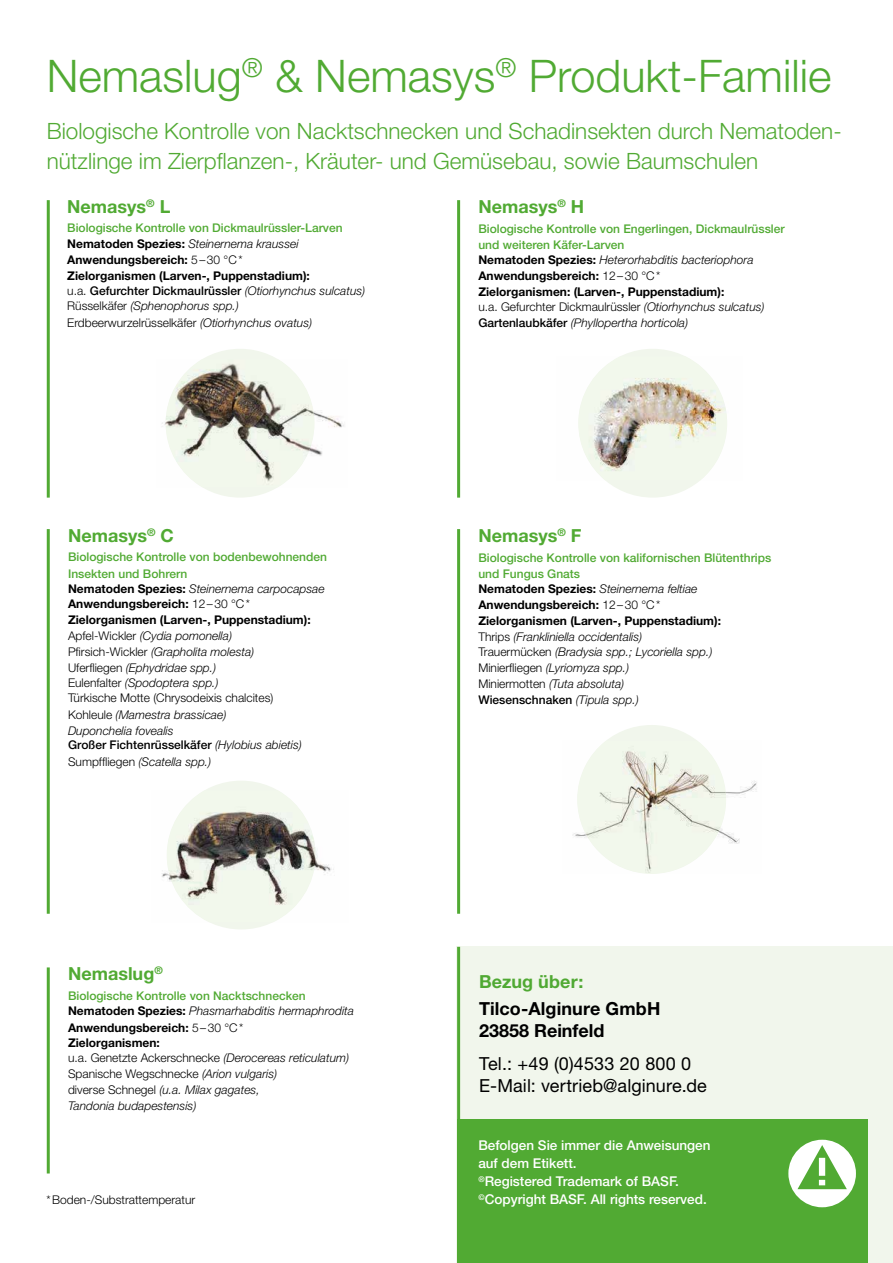
<style>
.page{position:relative;width:893px;height:1263px;background:#fff}
.page>*{position:absolute;margin:0;border:0;box-sizing:border-box;transform-origin:0 0}
.t1{font:45px "Helvetica Neue LT Pro Lt 2";color:#51aa33}
.t2{font:22.5px/30px "Helvetica Neue LT Pro Lt 2";color:#51aa33}
.t3{font:18px/21.6px "Helvetica Neue";letter-spacing:.01em;color:#000}
.t4{font:18px "Helvetica Neue LT Pro Bd 2";color:#51aa33}
.t5{font:700 18px/21.6px "Helvetica Neue";letter-spacing:.005em;color:#000}
.t6{font:700 18px "Helvetica Neue";letter-spacing:.005em;color:#50a933}
.t7{font:500 13.5px/18px "Helvetica Neue LT Pro";color:#fff}
.t8{font:12px/15.6px "Helvetica Neue LT Pro Lt It 2";color:#000}
.t9{font:12px/15.6px "Helvetica Neue LT Pro Bd 2";color:#000}
.t10{font:500 12px/15.8px "Helvetica Neue LT Pro";color:#51aa33}
.t11{font:12px/15.6px "Helvetica Neue LT Pro Lt 2";color:#000}
.t12{font:500 12px "Helvetica Neue LT Pro";color:#000}
.s1{font-family:"Helvetica Neue LT Pro Bd 2"}
.s2{font-family:"Helvetica Neue LT Pro Lt 2"}
.s3{font-family:"Helvetica Neue LT Pro";font-weight:300}
.s4{font-family:"Helvetica Neue LT Pro Lt It 2"}
.s5{font-family:"Helvetica Neue LT Pro";font-weight:500}
.s6{font-family:"Helvetica Neue LT Pro Lt 2";font-weight:400}
.s7{font-family:"Helvetica Neue LT Pro Lt It 2";font-weight:400}
</style>
<div class="page">
<div style="left:457px;top:947px;width:436px;height:316px;background:#f1f6ec"></div>
<hr style="left:457px;top:947px;width:3px;height:316px;background:#51aa33">
<hr style="left:47px;top:200px;width:3px;height:298px;background:#51aa33">
<hr style="left:47px;top:529px;width:3px;height:385px;background:#51aa33">
<hr style="left:47px;top:967px;width:3px;height:206px;background:#51aa33">
<hr style="left:457px;top:529px;width:3px;height:385px;background:#51aa33">
<hr style="left:457px;top:200px;width:3px;height:298px;background:#51aa33">
<div style="left:457px;top:1119px;width:410px;height:144px;background:#51aa33"></div>
<svg style="left:788px;top:1140px;width:68px;height:67px"></svg>
<div style="left:166px;top:349px;width:148px;height:149px;background:#f1f6ec;border-radius:50%"></div>
<div style="left:167px;top:781px;width:149px;height:148px;background:#f1f6ec;border-radius:50%"></div>
<div style="left:577px;top:725px;width:149px;height:149px;background:#f1f6ec;border-radius:50%"></div>
<div style="left:578px;top:349px;width:149px;height:149px;background:#f1f6ec;border-radius:50%"></div>
<img style="left:573px;top:780px;width:184px;height:64px">
<img style="left:577px;top:741px;width:149px;height:132px">
<img style="left:162px;top:851px;width:172px;height:27px">
<img style="left:167px;top:790px;width:149px;height:132px">
<img style="left:578px;top:356px;width:149px;height:124px">
<img style="left:162px;top:411px;width:182px;height:45px">
<img style="left:166px;top:359px;width:148px;height:122px">
<h1 class="t1" style="left:47px;top:48px;width:786px">Nemaslug<sup>®</sup> &amp; Nemasys<sup>®</sup> Produkt-Familie</h1>
<h2 class="t2" style="left:47px;top:115px;width:796px">Biologische Kontrolle von Nacktschnecken und Schadinsekten durch Nematoden&shy;nützlinge im Zierpflanzen-, Kräuter- und Gemüsebau, sowie Baumschulen</h2>
<h3 class="t4" style="left:478px;top:195px;width:107px">Nemasys<sup>®</sup> H</h3>
<p class="t10" style="left:478px;top:221px;width:308px">Biologische Kontrolle von Engerlingen, Dickmaul rüssler und weiteren Käfer-Larven</p>
<p class="t8" style="left:478px;top:251px;width:277px"><span class="s1">Nematoden Spezies:</span> Heterorhabditis bacteriophora</p>
<p class="t9" style="left:478px;top:268px;width:247px">Anwendungsbereich: <span class="s2">12 – 30 °C *<br></span>Zielorganismen: (Larven-, Puppenstadium):</p>
<p class="t11" style="left:478px;top:299px;width:288px">u.a. <span class="s3">G</span>efurchter Dickmaulrüssler <span class="s4">(Otiorhynchus sulcatus)</span></p>
<p class="t8" style="left:478px;top:315px;width:211px"><span class="s5">Gartenlaubkäfer</span> (Phyllopertha horticola)</p>
<h3 class="t4" style="left:67px;top:195px;width:105px">Nemasys<sup>®</sup> L</h3>
<p class="t10" style="left:67px;top:220px;width:277px">Biologische Kontrolle von Dickmaulrüssler-Larven</p>
<p class="t8" style="left:67px;top:236px;width:233px"><span class="s1">Nematoden Spezies:</span> Steinernema kraussei</p>
<p class="t9" style="left:67px;top:252px;width:244px">Anwendungsbereich: <span class="s2">5 – 30 °C *<br></span>Zielorganismen (Larven-, Puppenstadium):</p>
<p class="t12" style="left:67px;top:283px;width:300px"><span class="s6">u.a.</span> Gefurchter Dickmaulrüssler <span class="s7">(Otiorhynchus sulcatus)</span></p>
<p class="t8" style="left:67px;top:298px;width:173px"><span class="s2">Rüsselkäfer</span> (Sphenophorus spp.)</p>
<p class="t11" style="left:67px;top:314px;width:246px">Erdbeerwurzelrüsselkäfer <span class="s4">(Otiorhynchus ovatus)</span></p>
<h3 class="t4" style="left:68px;top:524px;width:107px">Nemasys<sup>®</sup> C</h3>
<p class="t10" style="left:68px;top:548px;width:260px;line-height:16.5px">Biologische Kontrolle von bodenbewohnenden<br>Insekten und Bohrern</p>
<p class="t8" style="left:68px;top:580px;width:258px"><span class="s1">Nematoden Spezies:</span> Steinernema carpocapsae</p>
<p class="t9" style="left:68px;top:596px;width:244px">Anwendungsbereich: <span class="s2">12 – 30 °C *<br></span>Zielorganismen (Larven-, Puppenstadium):</p>
<p class="t8" style="left:68px;top:628px;width:188px"><span class="s2">Apfel-Wickler</span> (Cydia pomonella)<br><span class="s2">Pfirsich-Wickler</span> (Grapholita molesta)<br><span class="s2">Uferfliegen</span> (Ephydridae spp.)<br><span class="s2">Eulenfalter</span> (Spodoptera spp.)</p>
<p class="t11" style="left:68px;top:690px;width:207px">Türkische Motte (Chrysodeixis chalcites)</p>
<p class="t8" style="left:68px;top:707px;width:160px"><span class="s2">Kohleule</span> (Mamestra brassicae)<br>Duponchelia fovealis</p>
<p class="t12" style="left:68px;top:738px;width:235px">Großer Fichtenrüsselkäfer <span class="s7">(Hylobius abietis)</span></p>
<p class="t8" style="left:68px;top:754px;width:145px"><span class="s2">Sumpffliegen</span> (Scatella spp.)</p>
<h3 class="t4" style="left:68px;top:963px;width:96px">Nemaslug<sup>®</sup></h3>
<p class="t10" style="left:68px;top:987px;width:239px">Biologische Kontrolle von Nacktschnecken</p>
<p class="t8" style="left:68px;top:1003px;width:288px"><span class="s1">Nematoden Spezies:</span> Phasmarhabditis hermaphrodita</p>
<p class="t9" style="left:68px;top:1019px;width:177px">Anwendungsbereich: <span class="s2">5 – 30 °C *<br></span>Zielorganismen:</p>
<p class="t11" style="left:68px;top:1050px;width:283px">u.a. <span class="s3">G</span>enetzte Ackerschnecke <span class="s4">(Derocereas reticulatum)<br></span><span class="s3">S</span>panische Wegschnecke <span class="s4">(Arion vulgaris)</span></p>
<p class="t8" style="left:68px;top:1082px;width:193px"><span class="s2">diverse Schnegel</span> (u.a. Milax gagates,<br>Tandonia budapestensis)</p>
<p class="t11" style="left:46px;top:1192px;width:150px">* Boden-/Substrattemperatur</p>
<h3 class="t4" style="left:478px;top:524px;width:105px">Nemasys<sup>®</sup> F</h3>
<p class="t10" style="left:478px;top:550px;width:295px">Biologische Kontrolle von kalifornischen Blütenthrips und Fungus Gnats</p>
<p class="t8" style="left:478px;top:581px;width:221px"><span class="s1">Nematoden Spezies:</span> Steinernema feltiae</p>
<p class="t9" style="left:478px;top:597px;width:244px">Anwendungsbereich: <span class="s2">12 – 30 °C *<br></span>Zielorganismen (Larven-, Puppenstadium):</p>
<p class="t8" style="left:478px;top:628px;width:236px"><span class="s2">Thrips</span> (Frankliniella occidentalis)<br><span class="s2">Trauermücken</span> (Bradysia spp.; Lycoriella spp.)<br><span class="s2">Minierfliegen</span> (Lyriomyza spp.)<br><span class="s2">Miniermotten</span> (Tuta absoluta)</p>
<p class="t12" style="left:478px;top:692px;width:162px">Wiesenschnaken <span class="s7">(Tipula spp.)</span></p>
<h3 class="t6" style="left:479px;top:970px;width:106px">Bezug über:</h3>
<h3 class="t5" style="left:479px;top:997px;width:183px">Tilco-Alginure GmbH<br>23858 Reinfeld</h3>
<h3 class="t3" style="left:479px;top:1053px;width:229px">Tel.: +49 (0)4533 20 800 0<br>E-Mail: vertrieb@alginure.de</h3>
<p class="t7" style="left:478px;top:1136px;width:234px">Befolgen Sie immer die Anweisungen auf dem Etikett.<br><sup>®</sup>Registered Trademark of BASF. <sup>©</sup>Copyright BASF. All rights reserved.</p>
</div>
